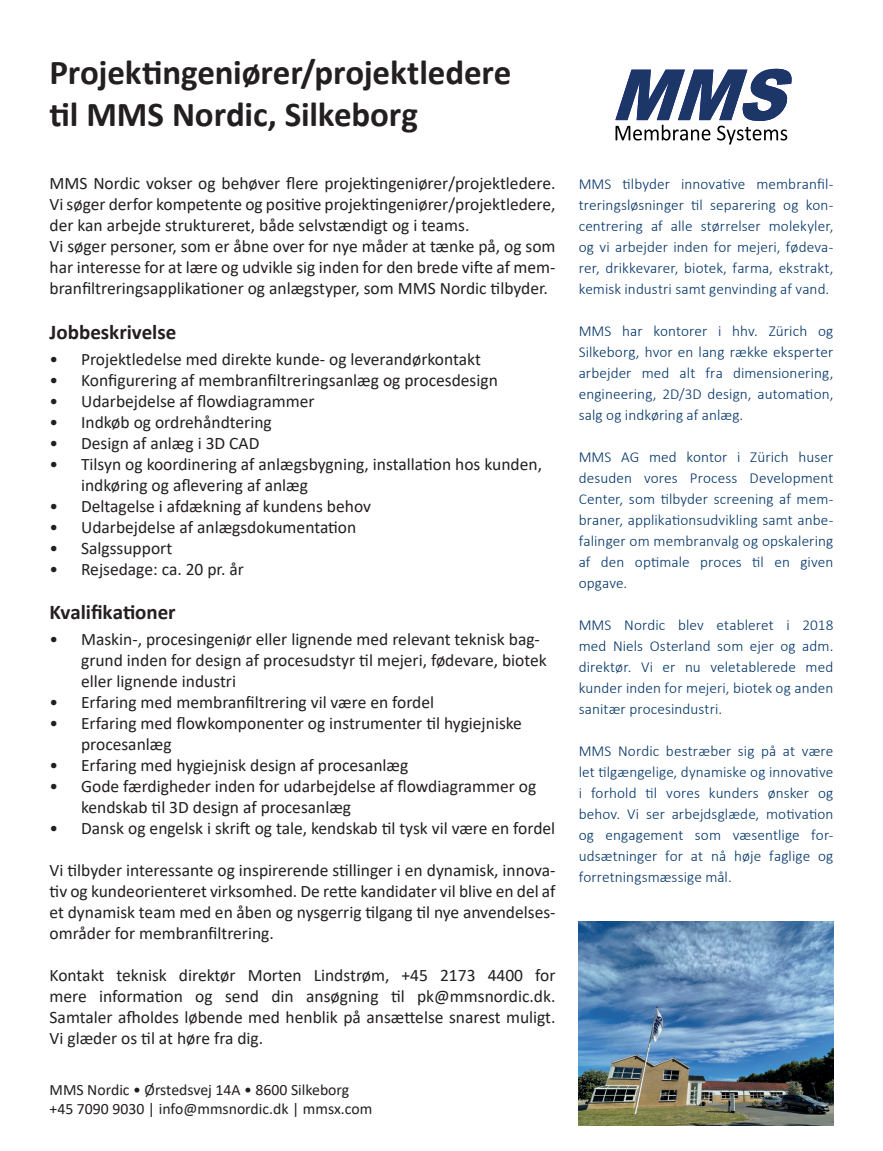
<style>
.page{position:relative;width:883px;height:1151px;background:#fff}
.page>*{position:absolute;margin:0;border:0;box-sizing:border-box;transform-origin:0 0}
.Headline_-_Bold__Ali{font:700 35px/42px "Calibri";letter-spacing:-.005em;color:#231f20}
.Headline_2_-_Bold__A{font:700 21px "Calibri";color:#231f20}
.t1{font:17.5px/21px "Calibri";color:#231f20;text-align:justify}
.t2{font:15.75px "Calibri";color:#231f20}
.Body_Text_-_Align_Le{font:300 15.22px/21px "Calibri";letter-spacing:.005em;color:#036;text-align:justify}
</style>
<div class="page">
<svg style="left:615px;top:69px;width:177px;height:76px"></svg>
<img style="left:579px;top:922px;width:254px;height:204px">
<p class="Headline_-_Bold__Ali" style="left:50px;top:51px;width:463px">Projektingeniører/projektledere til MMS Nordic, Silkeborg</p>
<p class="t1" style="left:50px;top:172px;width:508px">MMS Nordic vokser og behøver flere projektingeniører/projektledere.<br>Vi søger derfor kompetente og positive projektingeniører/projektledere, der kan arbejde struktureret, både selvstændigt og i teams.</p>
<p class="t1" style="left:50px;top:235px;width:507px">Vi søger personer, som er åbne over for nye måder at tænke på, og som har interesse for at lære og udvikle sig inden for den brede vifte af mem&shy;branfiltreringsapplikationer og anlægstyper, som MMS Nordic tilbyder.</p>
<p class="Headline_2_-_Bold__A" style="left:50px;top:317px;width:128px">Jobbeskrivelse</p>
<p class="t1" style="left:50px;top:348px;width:433px">• Projektledelse med direkte kunde- og leverandørkontakt</p>
<p class="t1" style="left:50px;top:369px;width:450px">• Konfigurering af membranfiltreringsanlæg og procesdesign</p>
<p class="t1" style="left:50px;top:390px;width:267px">• Udarbejdelse af flowdiagrammer</p>
<p class="t1" style="left:50px;top:411px;width:224px">• Indkøb og ordrehåndtering</p>
<p class="t1" style="left:50px;top:432px;width:211px">• Design af anlæg i 3D CAD</p>
<p class="t1" style="left:81px;top:453px;width:462px;text-indent:-32px">• Tilsyn og koordinering af anlægsbygning, installation hos kunden, indkøring og aflevering af anlæg</p>
<p class="t1" style="left:50px;top:495px;width:323px">• Deltagelse i afdækning af kundens behov</p>
<p class="t1" style="left:50px;top:516px;width:308px">• Udarbejdelse af anlægsdokumentation</p>
<p class="t1" style="left:50px;top:537px;width:124px">• Salgssupport</p>
<p class="t1" style="left:50px;top:558px;width:196px">• Rejsedage: ca. 20 pr. år</p>
<p class="Headline_2_-_Bold__A" style="left:50px;top:597px;width:128px">Kvalifikationer</p>
<p class="t1" style="left:81px;top:628px;width:467px;text-align:left;text-indent:-32px">• Maskin-, procesingeniør eller lignende med relevant teknisk bag&shy;grund inden for design af procesudstyr til mejeri, fødevare, biotek eller lignende industri</p>
<p class="t1" style="left:50px;top:691px;width:386px">• Erfaring med membranfiltrering vil være en fordel</p>
<p class="t1" style="left:81px;top:712px;width:442px;text-indent:-32px">• Erfaring med flowkomponenter og instrumenter til hygiejniske procesanlæg</p>
<p class="t1" style="left:50px;top:754px;width:360px">• Erfaring med hygiejnisk design af procesanlæg</p>
<p class="t1" style="left:81px;top:775px;width:457px;text-indent:-32px">• Gode færdigheder inden for udarbejdelse af flowdiagrammer og kendskab til 3D design af procesanlæg</p>
<p class="t1" style="left:50px;top:817px;width:507px">• Dansk og engelsk i skrift og tale, kendskab til tysk vil være en fordel</p>
<p class="t1" style="left:50px;top:859px;width:507px">Vi tilbyder interessante og inspirerende stillinger i en dynamisk, innova&shy;tiv og kundeorienteret virksomhed. De rette kandidater vil blive en del af et dynamisk team med en åben og nysgerrig tilgang til nye anvendelses&shy;områder for membranfiltrering.</p>
<p class="t1" style="left:50px;top:964px;width:507px">Kontakt teknisk direktør Morten Lindstrøm, +45 2173 4400 for mere information og send din ansøgning til pk@mmsnordic.dk.<br>Samtaler afholdes løbende med henblik på ansættelse snarest muligt.<br>Vi glæder os til at høre fra dig.</p>
<p class="t2" style="left:50px;top:1078px;width:301px">MMS Nordic • Ørstedsvej 14A • 8600 Silkeborg</p>
<p class="t2" style="left:50px;top:1097px;width:324px">+45 7090 9030 | info@mmsnordic.dk | mmsx.com</p>
<p class="Body_Text_-_Align_Le" style="left:579px;top:173px;width:256px">MMS tilbyder innovative membranfil&shy;treringsløsninger til separering og kon&shy;centrering af alle størrelser molekyler, og vi arbejder inden for mejeri, fødeva&shy;rer, drikkevarer, biotek, farma, ekstrakt, kemisk industri samt genvinding af vand.</p>
<p class="Body_Text_-_Align_Le" style="left:579px;top:320px;width:256px">MMS har kontorer i hhv. Zürich og Silkeborg, hvor en lang række eksperter arbejder med alt fra dimensionering, engineering, 2D/3D design, automation, salg og indkøring af anlæg.</p>
<p class="Body_Text_-_Align_Le" style="left:579px;top:446px;width:256px">MMS AG med kontor i Zürich huser desuden vores Process Development Center, som tilbyder screening af mem&shy;braner, applikationsudvikling samt anbe&shy;falinger om membranvalg og opskalering af den optimale proces til en given opgave.</p>
<p class="Body_Text_-_Align_Le" style="left:579px;top:614px;width:256px">MMS Nordic blev etableret i 2018 med Niels Osterland som ejer og adm. direktør. Vi er nu veletablerede med kunder inden for mejeri, biotek og anden sanitær procesindustri.</p>
<p class="Body_Text_-_Align_Le" style="left:579px;top:740px;width:256px">MMS Nordic bestræber sig på at være let tilgængelige, dynamiske og innovative i forhold til vores kunders ønsker og behov. Vi ser arbejdsglæde, motivation og engagement som væsentlige for&shy;udsætninger for at nå høje faglige og forretningsmæssige mål.</p>
</div>
